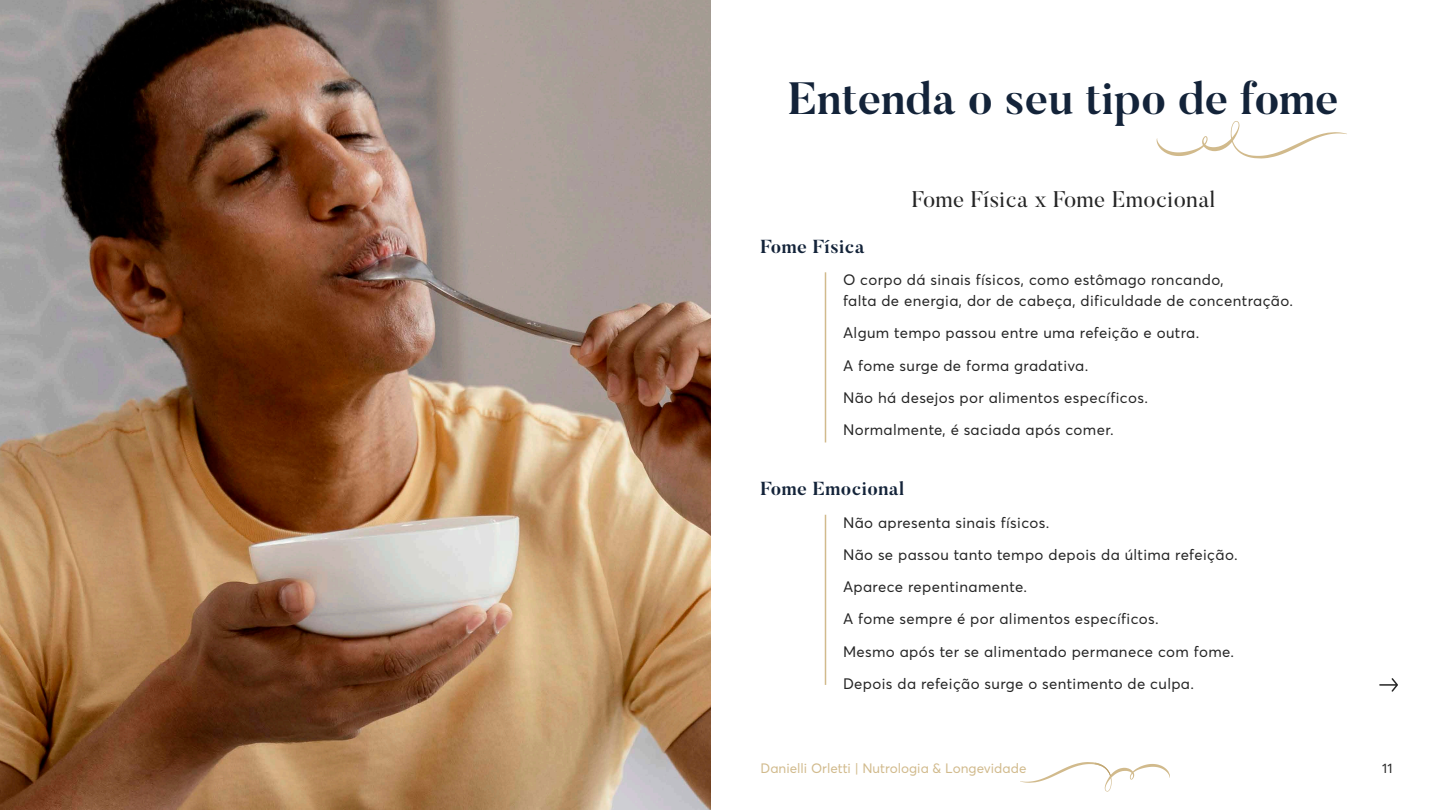
<style>
.page{position:relative;width:1440px;height:810px;background:#fff}
.page>*{position:absolute;margin:0;border:0;box-sizing:border-box;transform-origin:0 0}
.t1{font:700 45px "Butler";color:#132339}
.t2{font:22.5px "Butler";letter-spacing:.025em;color:#252525}
.t3{font:700 18.75px "Butler";letter-spacing:.025em;color:#132339}
.t4{font:15px/32.2px "Averta";letter-spacing:.025em;color:#252525}
.t5{font:13.5px "Averta Demo";color:#d1ba8c}
.t6{font:13.5px "Averta Demo";color:#252525}
</style>
<div class="page">
<svg style="left:1020px;top:762px;width:150px;height:30px"></svg>
<img style="left:1094px;top:763px;width:17px;height:13px">
<img style="left:0;top:0;width:711px;height:810px">
<svg style="left:1157px;top:121px;width:190px;height:38px"></svg>
<hr style="left:825px;top:272px;width:1px;height:170px;background:#d1ba8c">
<svg style="left:1379px;top:678px;width:19px;height:14px"></svg>
<hr style="left:825px;top:515px;width:1px;height:170px;background:#d1ba8c">
<h1 class="t1" style="left:788px;top:70px;width:552px">Entenda o seu tipo de fome</h1>
<h2 class="t2" style="left:912px;top:185px;width:305px">Fome Física x Fome Emocional</h2>
<p class="t3" style="left:760px;top:234px;width:106px">Fome Física</p>
<p class="t4" style="left:843px;top:269px;width:452px;line-height:21px">O corpo dá sinais físicos, como estômago roncando,<br>falta de energia, dor de cabeça, dificuldade de concentração.</p>
<p class="t4" style="left:843px;top:317px;width:358px">Algum tempo passou entre uma refeição e outra.<br>A fome surge de forma gradativa.<br>Não há desejos por alimentos específicos.<br>Normalmente, é saciada após comer.</p>
<p class="t3" style="left:760px;top:477px;width:145px">Fome Emocional</p>
<p class="t4" style="left:843px;top:506px;width:396px">Não apresenta sinais físicos.<br>Não se passou tanto tempo depois da última refeição.<br>Aparece repentinamente.<br>A fome sempre é por alimentos específicos.<br>Mesmo após ter se alimentado permanece com fome.<br>Depois da refeição surge o sentimento de culpa.</p>
<p class="t5" style="left:760px;top:760px;width:267px">Danielli Orletti | Nutrologia &amp; Longevidade</p>
<p class="t6" style="left:1382px;top:760px;width:12px">11</p>
</div>
